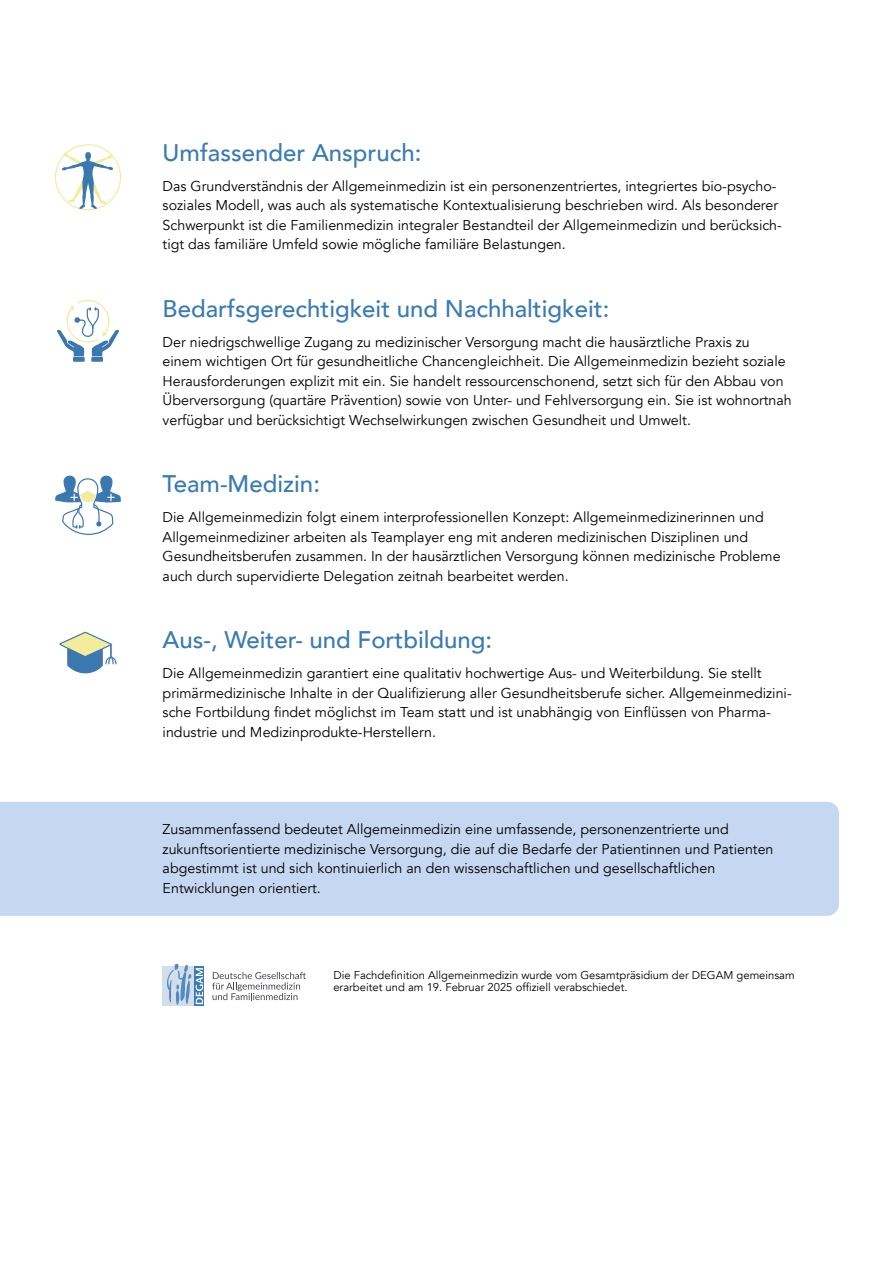
<style>
.page{position:relative;width:893px;height:1263px;background:#fff}
.page>*{position:absolute;margin:0;border:0;box-sizing:border-box;transform-origin:0 0}
.t1{font:500 24px "Avenir";color:#397bb2}
.t2{font:14.25px/19.5px "Avenir";color:#000}
.t3{font:11.25px/12px "Avenir";color:#000}
</style>
<div class="page">
<div style="left:0;top:802px;width:839px;height:114px;background:#c6d8f1"></div>
<svg style="left:212px;top:972px;width:94px;height:28px"></svg>
<div style="left:163px;top:966px;width:31px;height:40px;background:#d2deeb"></div>
<div style="left:194px;top:966px;width:10px;height:40px;background:#3a7bb2"></div>
<svg style="left:167px;top:964px;width:36px;height:41px"></svg>
<svg style="left:55px;top:144px;width:66px;height:66px"></svg>
<svg style="left:55px;top:476px;width:66px;height:59px"></svg>
<svg style="left:59px;top:632px;width:57px;height:41px"></svg>
<div style="left:91px;top:357px;width:12px;height:5px;background:#3a78af"></div>
<div style="left:73px;top:357px;width:12px;height:5px;background:#3a78af"></div>
<svg style="left:57px;top:300px;width:62px;height:56px"></svg>
<h1 class="t1" style="left:163px;top:132px;width:260px">Umfassender Anspruch:</h1>
<p class="t2" style="left:163px;top:176px;width:621px">Das Grundverständnis der Allgemeinmedizin ist ein personenzentriertes, integriertes bio-psycho&shy;soziales Modell, was auch als systematische Kontextualisierung beschrieben wird. Als besonderer Schwerpunkt ist die Familienmedizin integraler Bestandteil der Allgemeinmedizin und berücksich&shy;tigt das familiäre Umfeld sowie mögliche familiäre Belastungen.</p>
<h1 class="t1" style="left:163px;top:288px;width:448px">Bedarfsgerechtigkeit und Nachhaltigkeit:</h1>
<p class="t2" style="left:163px;top:332px;width:631px">Der niedrigschwellige Zugang zu medizinischer Versorgung macht die hausärztliche Praxis zu einem wichtigen Ort für gesundheitliche Chancengleichheit. Die Allgemeinmedizin bezieht soziale Herausforderungen explizit mit ein. Sie handelt ressourcenschonend, setzt sich für den Abbau von Überversorgung (quartäre Prävention) sowie von Unter- und Fehlversorgung ein. Sie ist wohnortnah verfügbar und berücksichtigt Wechselwirkungen zwischen Gesundheit und Umwelt.</p>
<h1 class="t1" style="left:163px;top:463px;width:159px">Team-Medizin:</h1>
<p class="t2" style="left:163px;top:508px;width:619px">Die Allgemeinmedizin folgt einem interprofessionellen Konzept: Allgemeinmedizinerinnen und Allgemeinmediziner arbeiten als Teamplayer eng mit anderen medizinischen Disziplinen und Gesundheitsberufen zusammen. In der hausärztlichen Versorgung können medizinische Probleme auch durch supervidierte Delegation zeitnah bearbeitet werden.</p>
<h1 class="t1" style="left:163px;top:619px;width:331px">Aus-, Weiter- und Fortbildung:</h1>
<p class="t2" style="left:163px;top:664px;width:631px">Die Allgemeinmedizin garantiert eine qualitativ hochwertige Aus- und Weiterbildung. Sie stellt primärmedizinische Inhalte in der Qualifizierung aller Gesundheitsberufe sicher. Allgemeinmedizini&shy;sche Fortbildung findet möglichst im Team statt und ist unabhängig von Einflüssen von Pharma&shy;industrie und Medizinprodukte-Herstellern.</p>
<p class="t2" style="left:163px;top:820px;width:612px">Zusammenfassend bedeutet Allgemeinmedizin eine umfassende, personenzentrierte und zukunftsorientierte medizinische Versorgung, die auf die Bedarfe der Patientinnen und Patienten abgestimmt ist und sich kontinuierlich an den wissenschaftlichen und gesellschaftlichen Entwicklungen orientiert.</p>
<p class="t3" style="left:333px;top:969px;width:463px">Die Fachdefinition Allgemeinmedizin wurde vom Gesamtpräsidium der DEGAM gemeinsam erarbeitet und am 19. Februar 2025 offiziell verabschiedet.</p>
</div>
